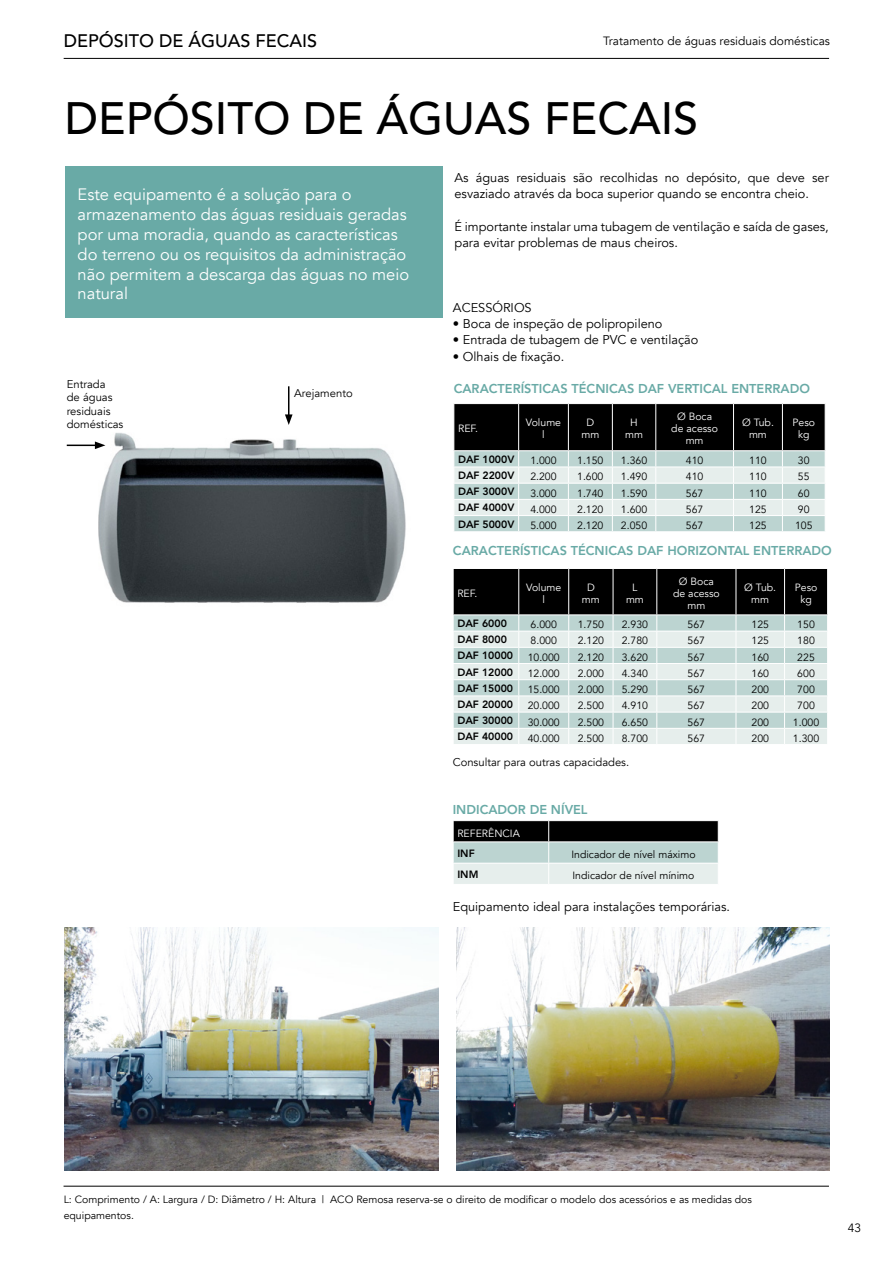
<style>
.page{position:relative;width:893px;height:1263px;background:#fff}
.page>*{position:absolute;margin:0;border:0;box-sizing:border-box;transform-origin:0 0}
.t1{font:500 45px "Avenir LT Std";color:#000}
.t2{font:500 18px "Avenir LT Std";color:#000}
.t3{font:16.5px/19.8px "Avenir";color:#fff}
.t4{font:12.75px/16.2px "Avenir";color:#000}
.t5{font:800 12.75px "Avenir LT Std";color:#69aaa6}
.t6{font:12px "Avenir";color:#000}
.t7{font:11.25px/13.5px "Avenir";color:#000}
.t8{font:10.5px/16.2px "Avenir";color:#000}
.t9{font:800 10.5px "Avenir LT Std";color:#000}
.t10{font:10.5px/12px "Avenir";color:#fff;text-align:center}
</style>
<div class="page">
<img style="left:65px;top:927px;width:373px;height:243px">
<img style="left:456px;top:927px;width:374px;height:243px">
<img style="left:77px;top:432px;width:329px;height:171px">
<hr style="left:64px;top:58px;width:765px;height:1px;background:#000">
<hr style="left:64px;top:1186px;width:765px;height:1px;background:#000">
<div style="left:65px;top:166px;width:377px;height:151px;background:#69aaa6"></div>
<svg style="left:453px;top:568px;width:375px;height:176px;background:#9faaa8"></svg>
<svg style="left:453px;top:404px;width:373px;height:128px;background:#889290"></svg>
<svg style="left:453px;top:821px;width:266px;height:63px;background:#8e9997"></svg>
<hr style="left:453px;top:841px;width:96px;height:1px;background:#fff">
<hr style="left:549px;top:841px;width:170px;height:1px;background:#fff">
<hr style="left:453px;top:863px;width:96px;height:1px;background:#fff">
<hr style="left:549px;top:863px;width:170px;height:1px;background:#fff">
<hr style="left:67px;top:445px;width:30px;height:1px;background:#000">
<svg style="left:95px;top:441px;width:10px;height:8px"></svg>
<hr style="left:288px;top:386px;width:1px;height:31px;background:#000">
<svg style="left:285px;top:414px;width:8px;height:11px"></svg>
<h2 class="t2" style="left:64px;top:30px;width:255px">DEPÓSITO DE ÁGUAS FECAIS</h2>
<p class="t6" style="left:603px;top:34px;width:228px">Tratamento de águas residuais domésticas</p>
<h1 class="t1" style="left:65px;top:92px;width:635px">DEPÓSITO DE ÁGUAS FECAIS</h1>
<p class="t4" style="left:455px;top:170px;width:376px">As águas residuais são recolhidas no depósito, que deve ser esvaziado através da boca superior quando se encontra cheio.</p>
<p class="t4" style="left:455px;top:219px;width:376px">É importante instalar uma tubagem de ventilação e saída de gases, para evitar problemas de maus cheiros.</p>
<h3 class="t3" style="left:78px;top:185px;width:333px">Este equipamento é a solução para o armazenamento das águas residuais geradas por uma moradia, quando as características do terreno ou os requisitos da administração não permitem a descarga das águas no meio natural</h3>
<p class="t4" style="left:453px;top:300px;width:80px">ACESSÓRIOS</p>
<p class="t4" style="left:453px;top:316px;width:211px">• Boca de inspeção de polipropileno</p>
<p class="t4" style="left:453px;top:332px;width:247px">• Entrada de tubagem de PVC e ventilação</p>
<p class="t4" style="left:453px;top:348px;width:113px">• Olhais de fixação.</p>
<p class="t7" style="left:67px;top:377px;width:58px">Entrada<br>de águas residuais domésticas</p>
<p class="t7" style="left:294px;top:386px;width:60px">Arejamento</p>
<p class="t5" style="left:454px;top:381px;width:358px">CARACTERÍSTICAS TÉCNICAS DAF VERTICAL ENTERRADO</p>
<p class="t10" style="left:458px;top:423px;width:21px">REF.</p>
<p class="t10" style="left:526px;top:417px;width:37px">Volume l</p>
<p class="t10" style="left:581px;top:417px;width:19px">D mm</p>
<p class="t10" style="left:625px;top:417px;width:19px">H mm</p>
<p class="t10" style="left:671px;top:411px;width:48px">Ø Boca de acesso mm</p>
<p class="t10" style="left:742px;top:417px;width:33px">Ø Tub. mm</p>
<p class="t10" style="left:792px;top:417px;width:24px">Peso kg</p>
<p class="t9" style="left:458px;top:453px;width:58px">DAF 1000V</p>
<p class="t8" style="left:530px;top:453px;width:28px">1.000</p>
<p class="t8" style="left:577px;top:453px;width:28px">1.150</p>
<p class="t8" style="left:621px;top:453px;width:28px">1.360</p>
<p class="t8" style="left:686px;top:453px;width:19px">410</p>
<p class="t8" style="left:749px;top:453px;width:19px">110</p>
<p class="t8" style="left:798px;top:453px;width:13px">30</p>
<p class="t9" style="left:458px;top:469px;width:58px">DAF 2200V</p>
<p class="t8" style="left:530px;top:469px;width:28px">2.200</p>
<p class="t8" style="left:577px;top:469px;width:28px">1.600</p>
<p class="t8" style="left:621px;top:469px;width:28px">1.490</p>
<p class="t8" style="left:686px;top:469px;width:19px">410</p>
<p class="t8" style="left:749px;top:469px;width:19px">110</p>
<p class="t8" style="left:798px;top:469px;width:13px">55</p>
<p class="t9" style="left:458px;top:485px;width:58px">DAF 3000V</p>
<p class="t8" style="left:530px;top:485px;width:28px">3.000</p>
<p class="t8" style="left:577px;top:485px;width:28px">1.740</p>
<p class="t8" style="left:621px;top:485px;width:28px">1.590</p>
<p class="t8" style="left:686px;top:485px;width:19px">567</p>
<p class="t8" style="left:749px;top:485px;width:19px">110</p>
<p class="t8" style="left:798px;top:485px;width:13px">60</p>
<p class="t9" style="left:458px;top:502px;width:58px">DAF 4000V</p>
<p class="t8" style="left:530px;top:501px;width:28px">4.000</p>
<p class="t8" style="left:577px;top:501px;width:28px">2.120</p>
<p class="t8" style="left:621px;top:501px;width:28px">1.600</p>
<p class="t8" style="left:686px;top:501px;width:19px">567</p>
<p class="t8" style="left:749px;top:501px;width:19px">125</p>
<p class="t8" style="left:798px;top:501px;width:13px">90</p>
<p class="t9" style="left:458px;top:518px;width:58px">DAF 5000V</p>
<p class="t8" style="left:530px;top:517px;width:28px">5.000</p>
<p class="t8" style="left:577px;top:517px;width:28px">2.120</p>
<p class="t8" style="left:621px;top:517px;width:28px">2.050</p>
<p class="t8" style="left:686px;top:517px;width:19px">567</p>
<p class="t8" style="left:749px;top:517px;width:19px">125</p>
<p class="t8" style="left:795px;top:517px;width:19px">105</p>
<p class="t5" style="left:453px;top:543px;width:380px">CARACTERÍSTICAS TÉCNICAS DAF HORIZONTAL ENTERRADO</p>
<p class="t10" style="left:457px;top:587px;width:21px">REF.</p>
<p class="t10" style="left:526px;top:581px;width:37px">Volume l</p>
<p class="t10" style="left:582px;top:581px;width:19px">D mm</p>
<p class="t10" style="left:626px;top:581px;width:19px">L mm</p>
<p class="t10" style="left:673px;top:575px;width:48px">Ø Boca de acesso mm</p>
<p class="t10" style="left:744px;top:581px;width:33px">Ø Tub. mm</p>
<p class="t10" style="left:795px;top:581px;width:24px">Peso kg</p>
<p class="t9" style="left:457px;top:617px;width:51px">DAF 6000</p>
<p class="t8" style="left:531px;top:617px;width:28px">6.000</p>
<p class="t8" style="left:578px;top:617px;width:28px">1.750</p>
<p class="t8" style="left:622px;top:617px;width:28px">2.930</p>
<p class="t8" style="left:688px;top:617px;width:19px">567</p>
<p class="t8" style="left:751px;top:617px;width:19px">125</p>
<p class="t8" style="left:797px;top:617px;width:19px">150</p>
<p class="t9" style="left:457px;top:633px;width:51px">DAF 8000</p>
<p class="t8" style="left:531px;top:633px;width:28px">8.000</p>
<p class="t8" style="left:578px;top:633px;width:28px">2.120</p>
<p class="t8" style="left:622px;top:633px;width:28px">2.780</p>
<p class="t8" style="left:688px;top:633px;width:19px">567</p>
<p class="t8" style="left:751px;top:633px;width:19px">125</p>
<p class="t8" style="left:797px;top:633px;width:19px">180</p>
<p class="t9" style="left:457px;top:649px;width:57px">DAF 10000</p>
<p class="t8" style="left:528px;top:649px;width:34px">10.000</p>
<p class="t8" style="left:578px;top:649px;width:28px">2.120</p>
<p class="t8" style="left:622px;top:649px;width:28px">3.620</p>
<p class="t8" style="left:688px;top:649px;width:19px">567</p>
<p class="t8" style="left:751px;top:649px;width:19px">160</p>
<p class="t8" style="left:797px;top:649px;width:19px">225</p>
<p class="t9" style="left:457px;top:666px;width:57px">DAF 12000</p>
<p class="t8" style="left:528px;top:665px;width:34px">12.000</p>
<p class="t8" style="left:578px;top:665px;width:28px">2.000</p>
<p class="t8" style="left:622px;top:665px;width:28px">4.340</p>
<p class="t8" style="left:688px;top:665px;width:19px">567</p>
<p class="t8" style="left:751px;top:665px;width:19px">160</p>
<p class="t8" style="left:797px;top:665px;width:19px">600</p>
<p class="t9" style="left:457px;top:682px;width:57px">DAF 15000</p>
<p class="t8" style="left:528px;top:681px;width:34px">15.000</p>
<p class="t8" style="left:578px;top:681px;width:28px">2.000</p>
<p class="t8" style="left:622px;top:681px;width:28px">5.290</p>
<p class="t8" style="left:688px;top:681px;width:19px">567</p>
<p class="t8" style="left:751px;top:681px;width:19px">200</p>
<p class="t8" style="left:797px;top:681px;width:19px">700</p>
<p class="t9" style="left:457px;top:698px;width:57px">DAF 20000</p>
<p class="t8" style="left:528px;top:698px;width:34px">20.000</p>
<p class="t8" style="left:578px;top:698px;width:28px">2.500</p>
<p class="t8" style="left:622px;top:698px;width:28px">4.910</p>
<p class="t8" style="left:688px;top:698px;width:19px">567</p>
<p class="t8" style="left:751px;top:698px;width:19px">200</p>
<p class="t8" style="left:797px;top:698px;width:19px">700</p>
<p class="t9" style="left:457px;top:714px;width:57px">DAF 30000</p>
<p class="t8" style="left:528px;top:714px;width:34px">30.000</p>
<p class="t8" style="left:578px;top:714px;width:28px">2.500</p>
<p class="t8" style="left:622px;top:714px;width:28px">6.650</p>
<p class="t8" style="left:688px;top:714px;width:19px">567</p>
<p class="t8" style="left:751px;top:714px;width:19px">200</p>
<p class="t8" style="left:793px;top:714px;width:28px">1.000</p>
<p class="t9" style="left:457px;top:730px;width:57px">DAF 40000</p>
<p class="t8" style="left:528px;top:730px;width:34px">40.000</p>
<p class="t8" style="left:578px;top:730px;width:28px">2.500</p>
<p class="t8" style="left:622px;top:730px;width:28px">8.700</p>
<p class="t8" style="left:688px;top:730px;width:19px">567</p>
<p class="t8" style="left:751px;top:730px;width:19px">200</p>
<p class="t8" style="left:793px;top:730px;width:28px">1.300</p>
<p class="t7" style="left:453px;top:755px;width:178px">Consultar para outras capacidades.</p>
<p class="t5" style="left:453px;top:802px;width:136px">INDICADOR DE NÍVEL</p>
<p class="t10" style="left:457px;top:827px;width:64px">REFERÊNCIA</p>
<p class="t9" style="left:457px;top:847px;width:19px">INF</p>
<p class="t8" style="left:571px;top:846px;width:126px">Indicador de nível máximo</p>
<p class="t9" style="left:457px;top:868px;width:22px">INM</p>
<p class="t8" style="left:572px;top:867px;width:123px">Indicador de nível mínimo</p>
<p class="t4" style="left:453px;top:899px;width:279px">Equipamento ideal para instalações temporárias.</p>
<p class="t8" style="left:64px;top:1191px;width:690px">L: Comprimento / A: Largura / D: Diâmetro / H: Altura | ACO Remosa reserva-se o direito de modificar o modelo dos acessórios e as medidas dos equipamentos.</p>
<p class="t6" style="left:848px;top:1220px;width:15px">43</p>
</div>
